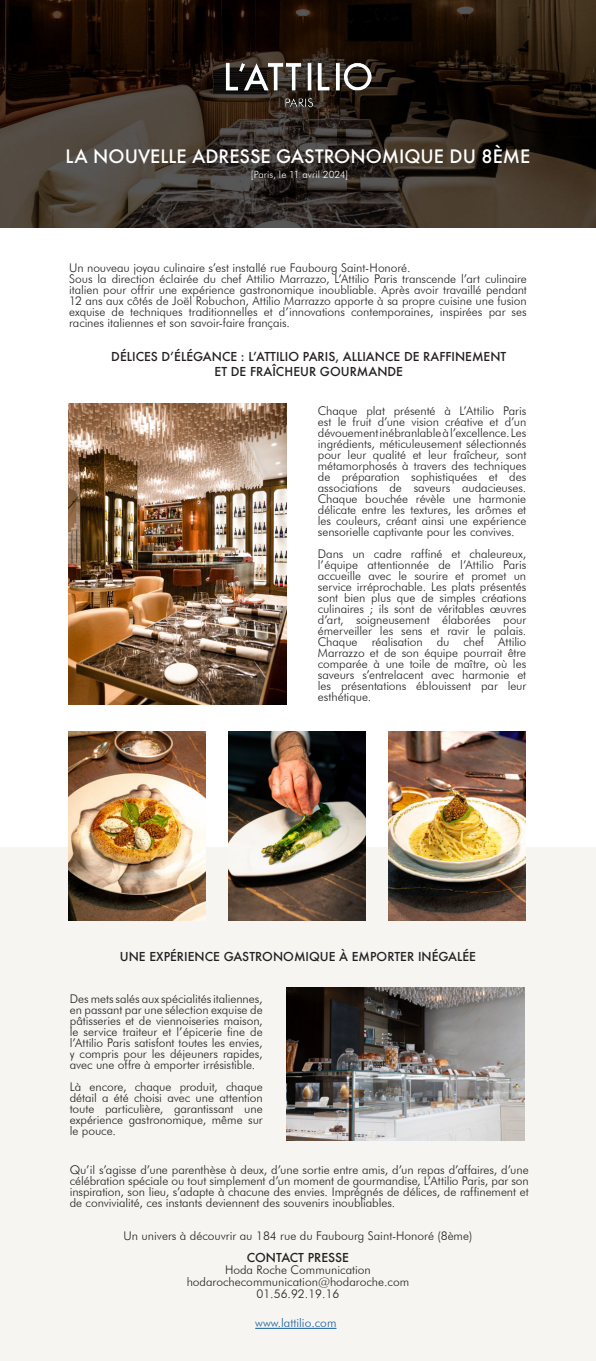
<style>
.page{position:relative;width:596px;height:1361px;background:#fff}
.page>*{position:absolute;margin:0;border:0;box-sizing:border-box;transform-origin:0 0}
.t1{font:500 18px "Futura";color:#fff}
.t2{font:300 12px/11px "Futura BT";letter-spacing:-.005em;color:#231f20;text-align:justify}
.t3{font:500 12px/15px "Futura";color:#231f20;text-align:center}
.t4{font:300 12px "Futura BT";color:#175d9e}
.t5{font:300 10px "Futura BT";color:#fff}
</style>
<div class="page">
<div style="left:0;top:847px;width:595px;height:514px;background:#f4f3ef"></div>
<img style="left:0;top:1px;width:595px;height:226px">
<img style="left:286px;top:987px;width:238px;height:153px">
<img style="left:69px;top:404px;width:217px;height:300px">
<hr style="left:255px;top:1328px;width:81px;height:1px;background:#175d9e">
<img style="left:225px;top:39px;width:146px;height:82px">
<img style="left:69px;top:731px;width:136px;height:189px">
<img style="left:228px;top:731px;width:137px;height:189px">
<img style="left:388px;top:731px;width:137px;height:189px">
<h1 class="t1" style="left:66px;top:146px;width:466px">LA NOUVELLE ADRESSE GASTRONOMIQUE DU 8ÈME</h1>
<p class="t5" style="left:250px;top:170px;width:99px">[Paris, le 11 avril 2024]</p>
<p class="t2" style="left:69px;top:263px;width:459px;text-align:left">Un nouveau joyau culinaire s’est installé rue Faubourg Saint-Honoré.<br>Sous la direction éclairée du chef Attilio Marrazzo, L’Attilio Paris transcende l’art culinaire italien pour offrir une expérience gastronomique inoubliable. Après avoir travaillé pendant 12 ans aux côtés de Joël Robuchon, Attilio Marrazzo apporte à sa propre cuisine une fusion exquise de techniques traditionnelles et d’innovations contemporaines, inspirées par ses racines italiennes et son savoir-faire français.</p>
<p class="t3" style="left:111px;top:349px;width:396px">DÉLICES D’ÉLÉGANCE : L’ATTILIO PARIS, ALLIANCE DE RAFFINEMENT<br>ET DE FRAÎCHEUR GOURMANDE</p>
<p class="t2" style="left:317px;top:406px;width:210px">Chaque plat présenté à L’Attilio Paris est le fruit d’une vision créative et d’un dévouement inébranlable à l’excellence. Les ingrédients, méticuleusement sélectionnés pour leur qualité et leur fraîcheur, sont métamorphosés à travers des techniques de préparation sophistiquées et des associations de saveurs audacieuses.<br>Chaque bouchée révèle une harmonie délicate entre les textures, les arômes et les couleurs, créant ainsi une expérience sensorielle captivante pour les convives.</p>
<p class="t2" style="left:317px;top:549px;width:210px">Dans un cadre raffiné et chaleureux, l’équipe attentionnée de l’Attilio Paris accueille avec le sourire et promet un service irréprochable. Les plats présentés sont bien plus que de simples créations culinaires ; ils sont de véritables œuvres d’art, soigneusement élaborées pour émerveiller les sens et ravir le palais.<br>Chaque réalisation du chef Attilio Marrazzo et de son équipe pourrait être comparée à une toile de maître, où les saveurs s’entrelacent avec harmonie et les présentations éblouissent par leur esthétique.</p>
<p class="t3" style="left:120px;top:948px;width:357px">UNE EXPÉRIENCE GASTRONOMIQUE À EMPORTER INÉGALÉE</p>
<p class="t2" style="left:70px;top:994px;width:194px">Des mets salés aux spécialités italiennes, en passant par une sélection exquise de pâtisseries et de viennoiseries maison, le service traiteur et l’épicerie fine de l’Attilio Paris satisfont toutes les envies, y compris pour les déjeuners rapides, avec une offre à emporter irrésistible.</p>
<p class="t2" style="left:70px;top:1082px;width:194px">Là encore, chaque produit, chaque détail a été choisi avec une attention toute particulière, garantissant une expérience gastronomique, même sur le pouce.</p>
<p class="t2" style="left:70px;top:1165px;width:460px">Qu’il s’agisse d’une parenthèse à deux, d’une sortie entre amis, d’un repas d’affaires, d’une célébration spéciale ou tout simplement d’un moment de gourmandise, L’Attilio Paris, par son inspiration, son lieu, s’adapte à chacune des envies. Imprégnés de délices, de raffinement et de convivialité, ces instants deviennent des souvenirs inoubliables.</p>
<p class="t2" style="left:123px;top:1231px;width:350px">Un univers à découvrir au 184 rue du Faubourg Saint-Honoré (8ème)</p>
<p class="t3" style="left:247px;top:1250px;width:104px">CONTACT PRESSE</p>
<p class="t2" style="left:186px;top:1264px;width:224px;line-height:12px;text-align:center">Hoda Roche Communication hodarochecommunication@hodaroche.com<br>01.56.92.19.16</p>
<p class="t4" style="left:255px;top:1317px;width:83px">www.lattilio.com</p>
</div>
